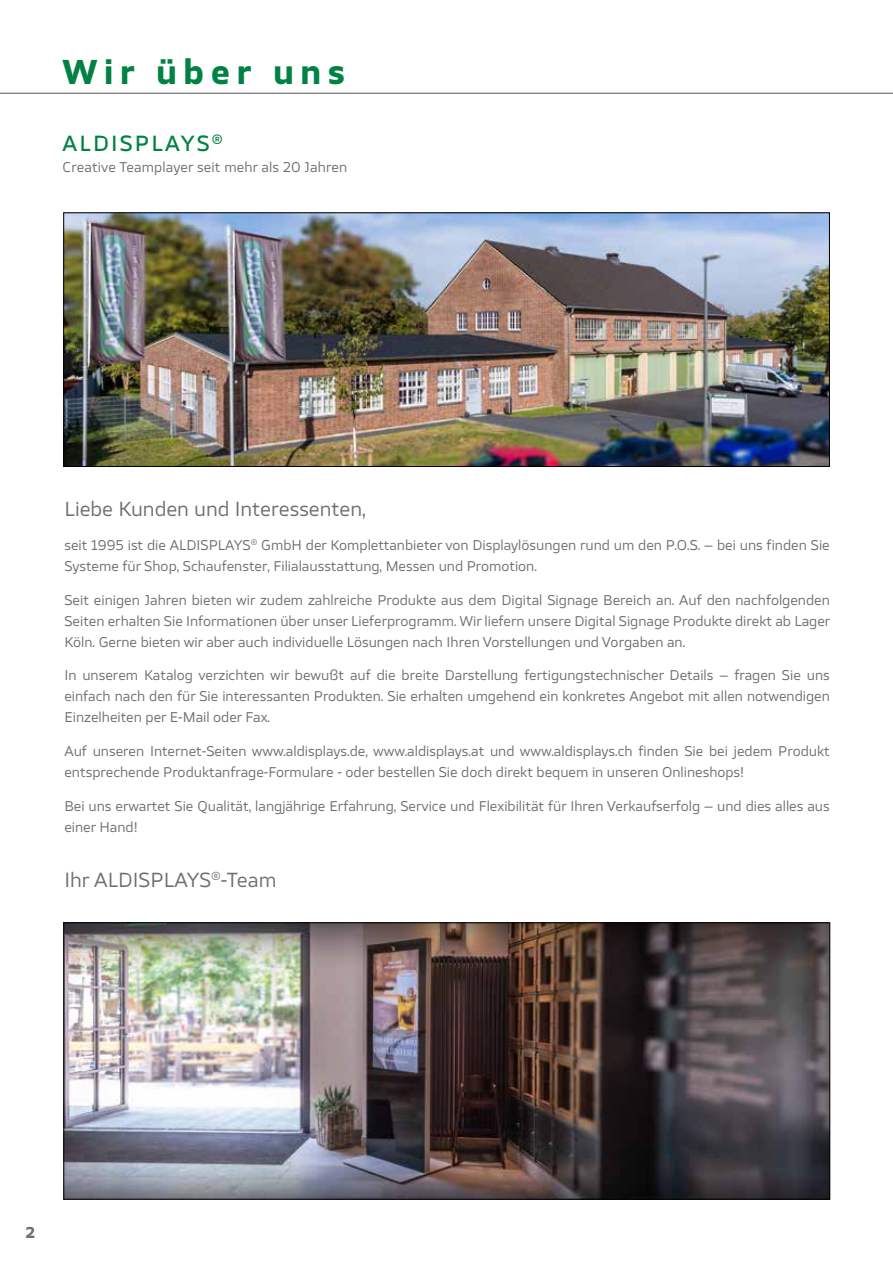
<style>
.page{position:relative;width:893px;height:1263px;background:#fff}
.page>*{position:absolute;margin:0;border:0;box-sizing:border-box;transform-origin:0 0}
.t1{font:700 33px "TT Severs";letter-spacing:.2em;color:#008244}
.t2{font:500 21px "TT Severs";letter-spacing:.1em;color:#008244}
.t3{font:19.5px "TT Severs";color:#706f6f}
.t4{font:700 15px "TT Severs";color:#706f6f}
.t5{font:13.5px/21px "TT Severs";color:#706f6f}
</style>
<div class="page">
<img style="left:65px;top:214px;width:763px;height:251px">
<div style="left:63px;top:212px;width:767px;height:255px;border:1px solid #000"></div>
<img style="left:65px;top:924px;width:763px;height:273px">
<hr style="left:0;top:93px;width:893px;height:1px;background:#525152">
<h1 class="t1" style="left:63px;top:50px;width:284px">Wir über uns</h1>
<h2 class="t2" style="left:63px;top:130px;width:162px">ALDISPLAYS<sup>®</sup></h2>
<p class="t5" style="left:63px;top:157px;width:286px">Creative Teamplayer seit mehr als 20 Jahren</p>
<h3 class="t3" style="left:64px;top:496px;width:303px">Liebe Kunden und Interessenten,</h3>
<p class="t5" style="left:64px;top:534px;width:767px">seit 1995 ist die ALDISPLAYS<sup>®</sup> GmbH der Komplettanbieter von Displaylösungen rund um den P.O.S. – bei uns finden Sie<br>Systeme für Shop, Schaufenster, Filialausstattung, Messen und Promotion.</p>
<p class="t5" style="left:64px;top:589px;width:767px;text-align:justify">Seit einigen Jahren bieten wir zudem zahlreiche Produkte aus dem Digital Signage Bereich an. Auf den nachfolgenden Seiten erhalten Sie Informationen über unser Lieferprogramm. Wir liefern unsere Digital Signage Produkte direkt ab Lager Köln. Gerne bieten wir aber auch individuelle Lösungen nach Ihren Vorstellungen und Vorgaben an.</p>
<p class="t5" style="left:64px;top:665px;width:767px;text-align:justify">In unserem Katalog verzichten wir bewußt auf die breite Darstellung fertigungstechnischer Details – fragen Sie uns einfach nach den für Sie interessanten Produkten. Sie erhalten umgehend ein konkretes Angebot mit allen notwendigen Einzelheiten per E-Mail oder Fax.</p>
<p class="t5" style="left:64px;top:740px;width:767px">Auf unseren Internet-Seiten www.aldisplays.de, www.aldisplays.at und www.aldisplays.ch finden Sie bei jedem Produkt entsprechende Produktanfrage-Formulare - oder bestellen Sie doch direkt bequem in unseren Onlineshops!</p>
<p class="t5" style="left:64px;top:795px;width:767px">Bei uns erwartet Sie Qualität, langjährige Erfahrung, Service und Flexibilität für Ihren Verkaufserfolg – und dies alles aus einer Hand!</p>
<h3 class="t3" style="left:64px;top:867px;width:214px">Ihr ALDISPLAYS<sup>®</sup>-Team</h3>
<p class="t4" style="left:26px;top:1222px;width:11px">2</p>
</div>
